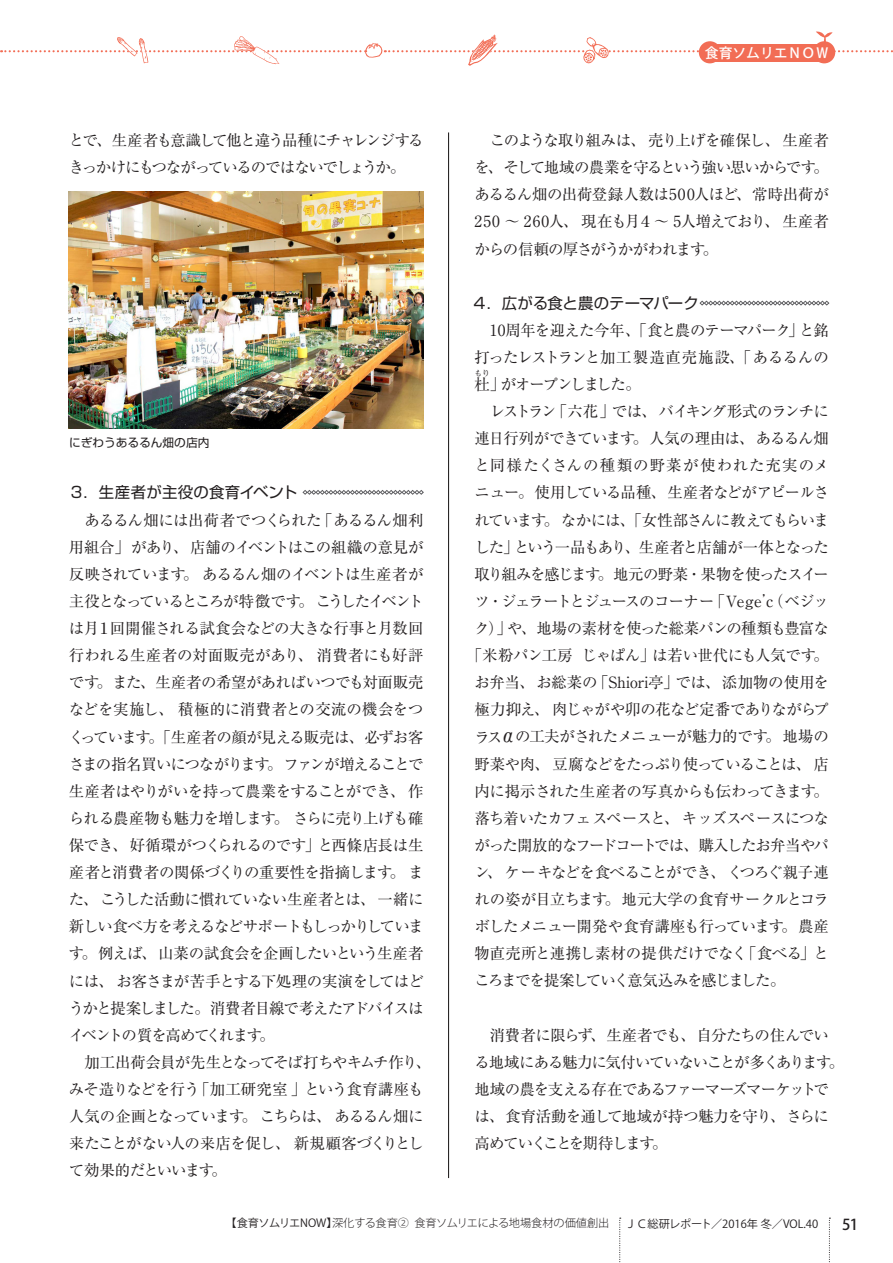
<style>
.page{position:relative;width:893px;height:1263px;background:#fff}
.page>*{position:absolute;margin:0;border:0;box-sizing:border-box;transform-origin:0 0}
.t1{font:15.45px/27.2px "Ryumin Pro";letter-spacing:-.055em;color:#231f20;text-align:justify}
.t2{font:15.45px "Ryumin Pro";letter-spacing:-.035em;color:#231f20}
.t3{font:15.45px "Ryumin Pro";letter-spacing:-.01em;color:#231f20}
.t4{font:15.45px/27.2px "Ryumin Pro";letter-spacing:-.09em;color:#231f20}
.t5{font:15.45px "Ryumin Pro";letter-spacing:-.02em;color:#231f20}
.t6{font:15.45px "Shin Go Pro";letter-spacing:.005em;color:#231f20}
.t7{font:15.45px "Ryumin Pro";letter-spacing:-.085em;color:#231f20}
.t8{font:15.45px "Ryumin Pro";letter-spacing:-.08em;color:#231f20}
.t9{font:15.45px "Ryumin Pro";letter-spacing:.07em;color:#231f20}
.t10{font:15.45px "Ryumin Pro";letter-spacing:-.095em;color:#231f20}
.t11{font:500 15px "Koz Go Pro";color:#231f20}
.t12{font:500 13.8px "Koz Go Pro";color:#fff}
.t13{font:11.7px "Shin Go Pro";color:#231f20}
.t14{font:300 11.1px "Koz Go Pro";color:#231f20}
.t15{font:11.1px "Koz Go Pro";color:#231f20}
.t16{font:11.1px "Koz Go Pro";letter-spacing:-.025em;color:#231f20}
.t17{font:7.65px "Ryumin Pro";color:#231f20}
.s1{font-size:20.25px}
</style>
<div class="page">
<svg style="left:619px;top:1217px;width:2px;height:46px"></svg>
<svg style="left:829px;top:1217px;width:1px;height:46px"></svg>
<svg style="left:1px;top:31px;width:892px;height:35px"></svg>
<svg style="left:700px;top:301px;width:129px;height:4px"></svg>
<svg style="left:303px;top:490px;width:121px;height:5px"></svg>
<hr style="left:448px;top:132px;width:1px;height:1046px;background:#231f20">
<img style="left:69px;top:192px;width:355px;height:236px">
<p class="t4" style="left:69px;top:126px;width:356px">とで、生産者も意識して他と違う品種にチャレンジするきっかけにもつながっているのではないでしょうか。</p>
<p class="t13" style="left:69px;top:433px;width:142px">にぎわうあるるん畑の店内</p>
<p class="t6" style="left:69px;top:480px;width:230px">３．生産者が主役の食育イベント</p>
<p class="t1" style="left:69px;top:505px;width:356px;text-indent:15px">あるるん畑には出荷者でつくられた「あるるん畑利用組合」があり、店舗のイベントはこの組織の意見が反映されています。あるるん畑のイベントは生産者が主役となっているところが特徴です。こうしたイベントは月１回開催される試食会などの大きな行事と月数回行われる生産者の対面販売があり、消費者にも好評です。また、生産者の希望があればいつでも対面販売などを実施し、積極的に消費者との交流の機会をつくっています。「生産者の顔が見える販売は、必ずお客さまの指名買いにつながります。ファンが増えることで生産者はやりがいを持って農業をすることができ、作られる農産物も魅力を増します。さらに売り上げも確保でき、好循環がつくられるのです」と西條店長は生産者と消費者の関係づくりの重要性を指摘します。また、こうした活動に慣れていない生産者とは、一緒に新しい食べ方を考えるなどサポートもしっかりしています。例えば、山菜の試食会を企画したいという生産者には、お客さまが苦手とする下処理の実演をしてはどうかと提案しました。消費者目線で考えたアドバイスはイベントの質を高めてくれます。</p>
<p class="t1" style="left:69px;top:1047px;width:364px;text-align:left;text-indent:15px">加工出荷会員が先生となってそば打ちやキムチ作り、みそ造りなどを行う「加工研究室」という食育講座も人気の企画となっています。こちらは、あるるん畑に来たことがない人の来店を促し、新規顧客づくりとして効果的だといいます。</p>
<p class="t12" style="left:705px;top:44px;width:126px">食育ソムリエＮＯＷ</p>
<p class="t1" style="left:474px;top:126px;width:356px;text-indent:15px">このような取り組みは、売り上げを確保し、生産者を、そして地域の農業を守るという強い思いからです。あるるん畑の出荷登録人数は500人ほど、常時出荷が250 ～ 260人、現在も月４～ 5人増えており、生産者からの信頼の厚さがうかがわれます。</p>
<p class="t6" style="left:472px;top:290px;width:228px">４．広がる食と農のテーマパーク</p>
<p class="t1" style="left:474px;top:315px;width:356px;text-indent:15px">10周年を迎えた今年、「食と農のテーマパーク」と銘打ったレストランと加工製造直売施設、「あるるんの杜」がオープンしました。</p>
<p class="t17" style="left:474px;top:367px;width:17px">もり</p>
<p class="t1" style="left:490px;top:397px;width:341px">レストラン「六花」では、バイキング形式のランチに</p>
<p class="t1" style="left:474px;top:424px;width:356px">連日行列ができています。人気の理由は、あるるん畑</p>
<p class="t9" style="left:474px;top:453px;width:356px">と同様たくさんの種類の野菜が使われた充実のメ</p>
<p class="t1" style="left:474px;top:478px;width:356px">ニュー。使用している品種、生産者などがアピールさ</p>
<p class="t1" style="left:474px;top:505px;width:356px">れています。なかには、「女性部さんに教えてもらいま</p>
<p class="t7" style="left:474px;top:535px;width:356px">した」という一品もあり、生産者と店舗が一体となった</p>
<p class="t8" style="left:474px;top:562px;width:356px">取り組みを感じます。地元の野菜・果物を使ったスイー</p>
<p class="t1" style="left:474px;top:586px;width:356px">ツ・ジェラートとジュースのコーナー「Vege’c（ベジッ</p>
<p class="t1" style="left:474px;top:614px;width:356px">ク）」や、地場の素材を使った総菜パンの種類も豊富な</p>
<p class="t2" style="left:467px;top:643px;width:364px">「米粉パン工房 じゃぱん」は若い世代にも人気です。</p>
<p class="t3" style="left:474px;top:670px;width:356px">お弁当、お総菜の「Shiori亭」では、添加物の使用を</p>
<p class="t2" style="left:474px;top:697px;width:356px">極力抑え、肉じゃがや卯の花など定番でありながらプ</p>
<p class="t2" style="left:474px;top:724px;width:356px">ラス<span class="s1">α</span>の工夫がされたメニューが魅力的です。地場の</p>
<p class="t1" style="left:474px;top:749px;width:356px">野菜や肉、豆腐などをたっぷり使っていることは、店</p>
<p class="t5" style="left:474px;top:779px;width:356px">内に掲示された生産者の写真からも伝わってきます。</p>
<p class="t1" style="left:474px;top:803px;width:356px">落ち着いたカフェスペースと、キッズスペースにつな</p>
<p class="t1" style="left:474px;top:830px;width:356px">がった開放的なフードコートでは、購入したお弁当やパ</p>
<p class="t2" style="left:474px;top:860px;width:356px">ン、ケーキなどを食べることができ、くつろぐ親子連</p>
<p class="t5" style="left:474px;top:887px;width:356px">れの姿が目立ちます。地元大学の食育サークルとコラ</p>
<p class="t1" style="left:474px;top:912px;width:356px">ボしたメニュー開発や食育講座も行っています。農産</p>
<p class="t3" style="left:474px;top:941px;width:356px">物直売所と連携し素材の提供だけでなく「食べる」と</p>
<p class="t10" style="left:474px;top:968px;width:312px">ころまでを提案していく意気込みを感じました。</p>
<p class="t1" style="left:474px;top:1020px;width:371px;text-align:left;text-indent:15px">消費者に限らず、生産者でも、自分たちの住んでいる地域にある魅力に気付いていないことが多くあります。地域の農を支える存在であるファーマーズマーケットでは、食育活動を通して地域が持つ魅力を守り、さらに高めていくことを期待します。</p>
<p class="t16" style="left:226px;top:1216px;width:113px">【食育ソムリエNOW】</p>
<p class="t14" style="left:332px;top:1216px;width:279px">深化する食育② 食育ソムリエによる地場食材の価値創出</p>
<p class="t15" style="left:625px;top:1217px;width:195px">ＪＣ総研レポート／2016年 冬／VOL.40</p>
<p class="t11" style="left:842px;top:1214px;width:18px">51</p>
</div>
